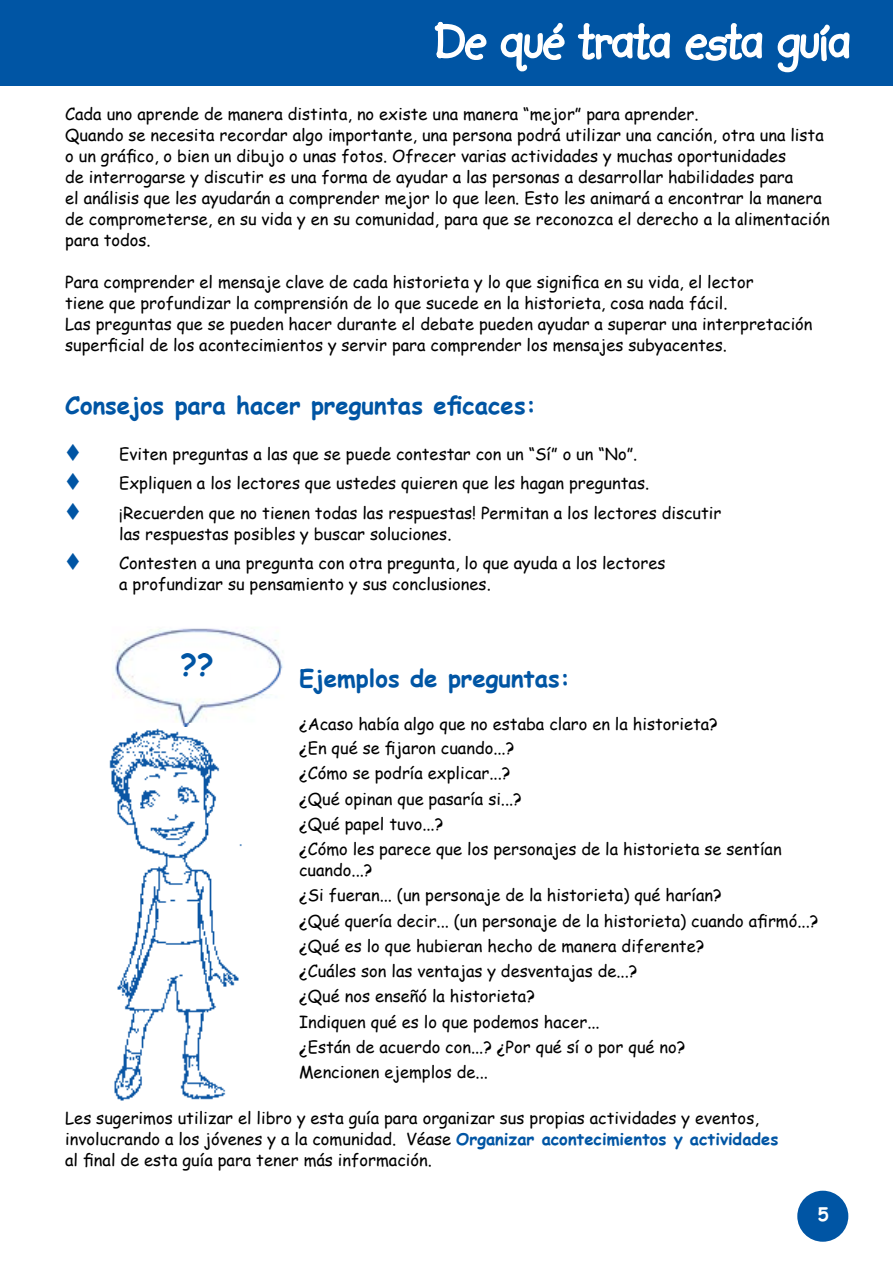
<style>
.page{position:relative;width:893px;height:1263px;background:#fff}
.page>*{position:absolute;margin:0;border:0;box-sizing:border-box;transform-origin:0 0}
.t1{font:700 30px "Comic Sans MS";color:#0055a4}
.t2{font:700 24px "Comic Sans MS";color:#0055a4}
.t3{font:700 18px "Comic Sans MS";color:#fff}
.t4{font:16.5px/21px "Comic Sans MS";color:#000}
.s1{color:#0055a4}
.s2{font-weight:700;color:#0055a4}
</style>
<div class="page">
<div style="left:0;top:0;width:893px;height:85px;background:#0055a4"></div>
<svg style="left:434px;top:21px;width:53px;height:39px"></svg>
<svg style="left:500px;top:22px;width:65px;height:50px"></svg>
<svg style="left:577px;top:23px;width:94px;height:37px"></svg>
<svg style="left:685px;top:23px;width:78px;height:38px"></svg>
<svg style="left:777px;top:24px;width:73px;height:49px"></svg>
<div style="left:797px;top:1191px;width:51px;height:51px;background:#0055a4;border-radius:50%"></div>
<img style="left:109px;top:726px;width:133px;height:375px">
<img style="left:112px;top:628px;width:171px;height:96px">
<img style="left:232px;top:668px;width:51px;height:26px">
<img style="left:182px;top:724px;width:8px;height:2px">
<p class="t4" style="left:65px;top:102px;width:766px">Cada uno aprende de manera distinta, no existe una manera “mejor” para aprender.<br>Quando se necesita recordar algo importante, una persona podrá utilizar una canción, otra una lista o un gráfico, o bien un dibujo o unas fotos. Ofrecer varias actividades y muchas oportunidades<br>de interrogarse y discutir es una forma de ayudar a las personas a desarrollar habilidades para<br>el análisis que les ayudarán a comprender mejor lo que leen. Esto les animará a encontrar la manera de comprometerse, en su vida y en su comunidad, para que se reconozca el derecho a la alimentación para todos.</p>
<p class="t4" style="left:65px;top:270px;width:749px">Para comprender el mensaje clave de cada historieta y lo que significa en su vida, el lector<br>tiene que profundizar la comprensión de lo que sucede en la historieta, cosa nada fácil.<br>Las preguntas que se pueden hacer durante el debate pueden ayudar a superar una interpretación superficial de los acontecimientos y servir para comprender los mensajes subyacentes.</p>
<p class="t2" style="left:65px;top:387px;width:472px">Consejos para hacer preguntas eficaces:</p>
<p class="t4" style="left:65px;top:443px;width:574px"><span class="s1">▼</span> Eviten preguntas a las que se puede contestar con un “Sí” o un “No”.</p>
<p class="t4" style="left:65px;top:472px;width:585px"><span class="s1">▼</span> Expliquen a los lectores que ustedes quieren que les hagan preguntas.</p>
<p class="t4" style="left:119px;top:501px;width:604px;text-indent:-54px"><span class="s1">▼</span> ¡Recuerden que no tienen todas las respuestas! Permitan a los lectores discutir las respuestas posibles y buscar soluciones.</p>
<p class="t4" style="left:119px;top:552px;width:548px;text-indent:-54px"><span class="s1">▼</span> Contesten a una pregunta con otra pregunta, lo que ayuda a los lectores a profundizar su pensamiento y sus conclusiones.</p>
<p class="t1" style="left:180px;top:643px;width:35px">??</p>
<p class="t2" style="left:299px;top:660px;width:273px">Ejemplos de preguntas:</p>
<p class="t4" style="left:299px;top:712px;width:420px;line-height:23.7px">¿Acaso había algo que no estaba claro en la historieta? ¿En qué se fijaron cuando...?</p>
<p class="t4" style="left:299px;top:760px;width:484px;line-height:25.2px">¿Cómo se podría explicar...?<br>¿Qué opinan que pasaría si...?<br>¿Qué papel tuvo...?<br>¿Cómo les parece que los personajes de la historieta se sentían</p>
<p class="t4" style="left:299px;top:857px;width:521px;line-height:25.2px">cuando...?<br>¿Si fueran... (un personaje de la historieta) qué harían?<br>¿Qué quería decir... (un personaje de la historieta) cuando afirmó...? ¿Qué es lo que hubieran hecho de manera diferente?<br>¿Cuáles son las ventajas y desventajas de...?<br>¿Qué nos enseñó la historieta?<br>Indiquen qué es lo que podemos hacer...<br>¿Están de acuerdo con...? ¿Por qué sí o por qué no?<br>Mencionen ejemplos de...</p>
<p class="t4" style="left:65px;top:1107px;width:715px">Les sugerimos utilizar el libro y esta guía para organizar sus propias actividades y eventos, involucrando a los jóvenes y a la comunidad. Véase <span class="s2">Organizar acontecimientos y actividades </span>al final de esta guía para tener más información.</p>
<p class="t3" style="left:818px;top:1201px;width:12px">5</p>
</div>
